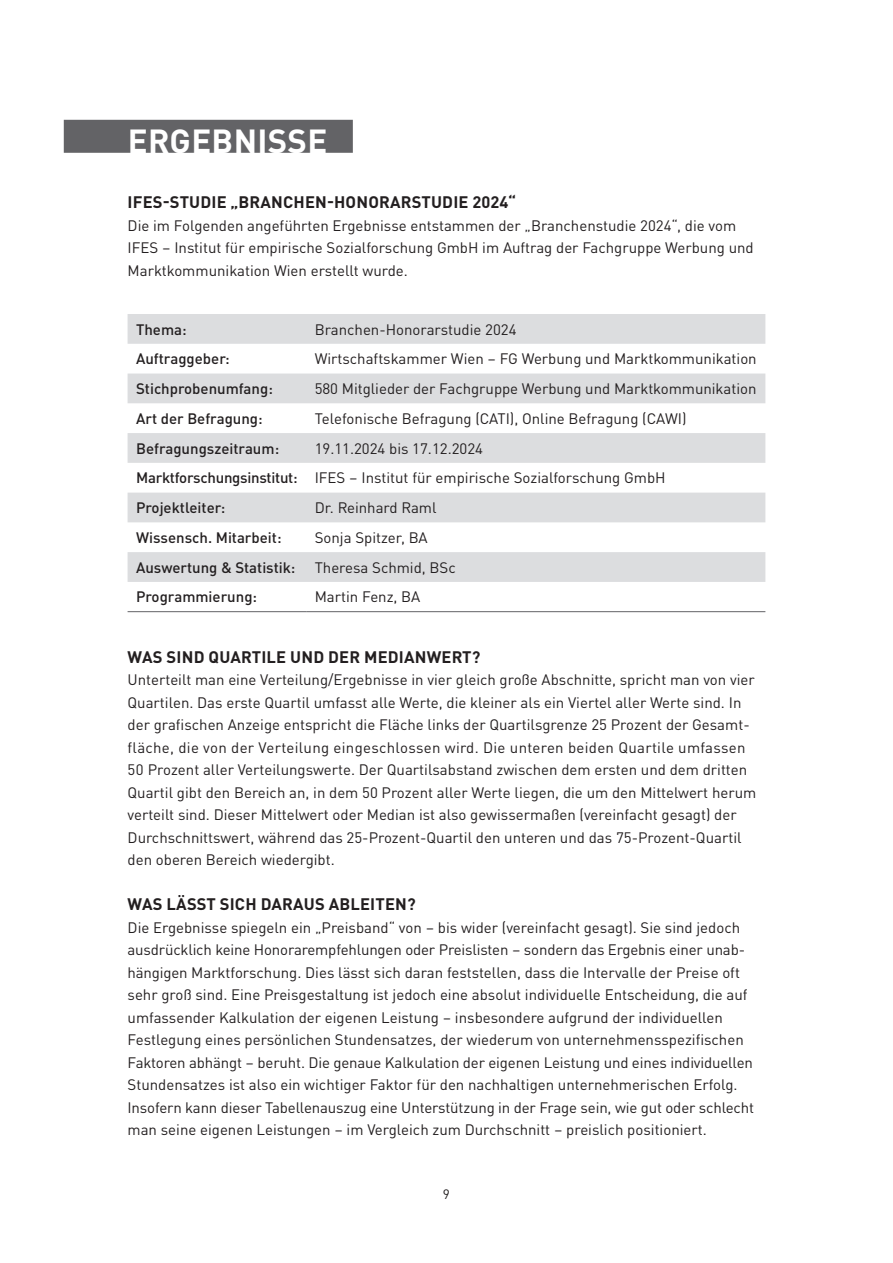
<style>
.page{position:relative;width:893px;height:1263px;background:#fff}
.page>*{position:absolute;margin:0;border:0;box-sizing:border-box;transform-origin:0 0}
.t1{font:700 33px "DINOT";letter-spacing:.01em;color:#fff}
.t2{font:700 16.5px "DINOT";letter-spacing:.01em;color:#231f20}
.t3{font:15px/22.5px "DINOT";color:#231f20}
.t4{font:500 15px "DINOT";color:#231f20}
.t5{font:13.5px "DINOT";color:#231f20}
.s1{font-weight:500}
</style>
<div class="page">
<svg style="left:63px;top:119px;width:160px;height:34px"></svg>
<svg style="left:128px;top:314px;width:637px;height:268px;fill:#dcdddf"></svg>
<hr style="left:128px;top:611px;width:178px;height:1px;background:#636366">
<hr style="left:306px;top:611px;width:459px;height:1px;background:#636366">
<div style="left:64px;top:120px;width:289px;height:33px;background:#636366"></div>
<h1 class="t1" style="left:128px;top:115px;width:201px">ERGEBNISSE</h1>
<p class="t2" style="left:128px;top:189px;width:390px">IFES-STUDIE „BRANCHEN-HONORARSTUDIE 2024“</p>
<p class="t3" style="left:128px;top:213px;width:628px">Die im Folgenden angeführten Ergebnisse entstammen der „Branchenstudie 2024“, die vom<br>IFES – Institut für empirische Sozialforschung GmbH im Auftrag der Fachgruppe Werbung und<br>Marktkommunikation Wien erstellt wurde.</p>
<p class="t4" style="left:136px;top:318px;width:52px">Thema:</p>
<p class="t3" style="left:315px;top:317px;width:203px">Branchen-Honorarstudie 2024</p>
<p class="t4" style="left:136px;top:347px;width:95px">Auftraggeber:</p>
<p class="t3" style="left:315px;top:346px;width:444px">Wirtschaftskammer Wien – FG Werbung und Marktkommunikation</p>
<p class="t4" style="left:136px;top:377px;width:138px">Stichprobenumfang:</p>
<p class="t3" style="left:315px;top:376px;width:443px">580 Mitglieder der Fachgruppe Werbung und Marktkommunikation</p>
<p class="t4" style="left:136px;top:407px;width:128px">Art der Befragung:</p>
<p class="t3" style="left:315px;top:406px;width:373px">Telefonische Befragung (CATI), Online Befragung (CAWI)</p>
<p class="t4" style="left:136px;top:437px;width:145px">Befragungszeitraum:</p>
<p class="t3" style="left:136px;top:432px;width:531px;line-height:29.7px;text-indent:179px">19. 11.2024 bis 17. 12.2024<br><span class="s1">Marktforschungsinstitut:</span> IFES – Institut für empirische Sozialforschung GmbH<br><span class="s1">Projektleiter:</span></p>
<p class="t3" style="left:315px;top:495px;width:123px">Dr. Reinhard Raml</p>
<p class="t4" style="left:136px;top:526px;width:147px">Wissensch. Mitarbeit:</p>
<p class="t3" style="left:315px;top:525px;width:115px">Sonja Spitzer, BA</p>
<p class="t4" style="left:136px;top:556px;width:161px">Auswertung &amp; Statistik:</p>
<p class="t3" style="left:315px;top:555px;width:143px">Theresa Schmid, BSc</p>
<p class="t4" style="left:136px;top:585px;width:123px">Programmierung:</p>
<p class="t3" style="left:315px;top:584px;width:107px">Martin Fenz, BA</p>
<p class="t2" style="left:128px;top:644px;width:354px">WAS SIND QUARTILE UND DER MEDIANWERT?</p>
<p class="t3" style="left:128px;top:667px;width:630px">Unterteilt man eine Verteilung/Ergebnisse in vier gleich große Abschnitte, spricht man von vier Quartilen. Das erste Quartil umfasst alle Werte, die kleiner als ein Viertel aller Werte sind. In der grafischen Anzeige entspricht die Fläche links der Quartilsgrenze 25 Prozent der Gesamt&shy;fläche, die von der Verteilung eingeschlossen wird. Die unteren beiden Quartile umfassen 50 Prozent aller Verteilungswerte. Der Quartilsabstand zwischen dem ersten und dem dritten Quartil gibt den Bereich an, in dem 50 Prozent aller Werte liegen, die um den Mittelwert herum verteilt sind. Dieser Mittelwert oder Median ist also gewissermaßen (vereinfacht gesagt) der Durchschnittswert, während das 25-Prozent-Quartil den unteren und das 75-Prozent-Quartil den oberen Bereich wiedergibt.</p>
<p class="t2" style="left:128px;top:892px;width:290px">WAS LÄSST SICH DARAUS ABLEITEN?</p>
<p class="t3" style="left:128px;top:915px;width:628px">Die Ergebnisse spiegeln ein „Preisband“ von – bis wider (vereinfacht gesagt). Sie sind jedoch ausdrücklich keine Honorarempfehlungen oder Preislisten – sondern das Ergebnis einer unab&shy;hängigen Marktforschung. Dies lässt sich daran feststellen, dass die Intervalle der Preise oft sehr groß sind. Eine Preisgestaltung ist jedoch eine absolut individuelle Entscheidung, die auf umfassender Kalkulation der eigenen Leistung – insbesondere aufgrund der individuellen Festlegung eines persönlichen Stundensatzes, der wiederum von unternehmensspezifischen Faktoren abhängt – beruht. Die genaue Kalkulation der eigenen Leistung und eines individuellen Stundensatzes ist also ein wichtiger Faktor für den nachhaltigen unternehmerischen Erfolg.<br>Insofern kann dieser Tabellenauszug eine Unterstützung in der Frage sein, wie gut oder schlecht man seine eigenen Leistungen – im Vergleich zum Durchschnitt – preislich positioniert.</p>
<p class="t5" style="left:443px;top:1184px;width:9px">9</p>
</div>
